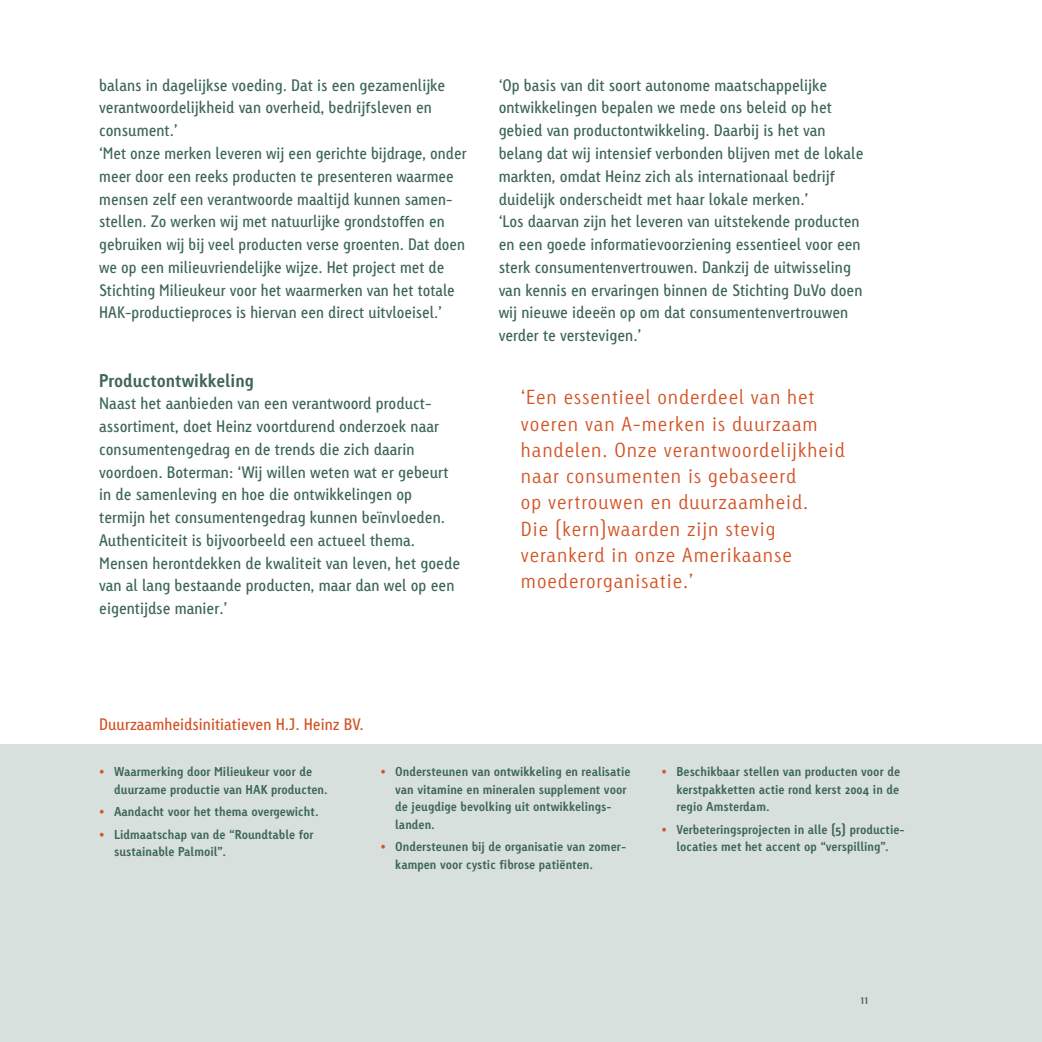
<style>
.page{position:relative;width:1042px;height:1042px;background:#fff}
.page>*{position:absolute;margin:0;border:0;box-sizing:border-box;transform-origin:0 0}
.t1{font:300 19.25px/26.2px "Linotype Tetria";letter-spacing:.05em;color:#d35326}
.t2{font:700 17.5px "Linotype Tetria";color:#3d655c}
.t3{font:15.75px/22.8px "Linotype Tetria";color:#3d655c}
.t4{font:15.75px "Linotype Tetria";color:#d35326}
.t5{font:700 12.25px/17.5px "Linotype Tetria";color:#3d655c}
.t6{font:12.25px "Linotype Tetria";color:#3d655c}
.s1{color:#d35326}
</style>
<div class="page">
<div style="left:0;top:744px;width:1042px;height:298px;background:#d8e0de"></div>
<p class="t3" style="left:99px;top:75px;width:369px">balans in dagelijkse voeding. Dat is een gezamenlijke verantwoordelijkheid van overheid, bedrijfsleven en consument.’<br>‘Met onze merken leveren wij een gerichte bijdrage, onder meer door een reeks producten te presenteren waarmee mensen zelf een verantwoorde maaltijd kunnen samen&shy;stellen. Zo werken wij met natuurlijke grondstoffen en gebruiken wij bij veel producten verse groenten. Dat doen we op een milieuvriendelijke wijze. Het project met de Stichting Milieukeur voor het waarmerken van het totale HAK-productieproces is hiervan een direct uitvloeisel.’</p>
<p class="t2" style="left:99px;top:374px;width:156px">Productontwikkeling</p>
<p class="t3" style="left:99px;top:394px;width:362px">Naast het aanbieden van een verantwoord product&shy;assortiment, doet Heinz voortdurend onderzoek naar consumentengedrag en de trends die zich daarin voordoen. Boterman: ‘Wij willen weten wat er gebeurt in de samenleving en hoe die ontwikkelingen op termijn het consumentengedrag kunnen beïnvloeden.<br>Authenticiteit is bijvoorbeeld een actueel thema.<br>Mensen herontdekken de kwaliteit van leven, het goede van al lang bestaande producten, maar dan wel op een eigentijdse manier.’</p>
<p class="t3" style="left:499px;top:75px;width:366px">‘Op basis van dit soort autonome maatschappelijke ontwikkelingen bepalen we mede ons beleid op het gebied van productontwikkeling. Daarbij is het van belang dat wij intensief verbonden blijven met de lokale markten, omdat Heinz zich als internationaal bedrijf duidelijk onderscheidt met haar lokale merken.’<br>‘Los daarvan zijn het leveren van uitstekende producten en een goede informatievoorziening essentieel voor een sterk consumentenvertrouwen. Dankzij de uitwisseling van kennis en ervaringen binnen de Stichting DuVo doen wij nieuwe ideeën op om dat consumentenvertrouwen verder te verstevigen.’</p>
<p class="t1" style="left:521px;top:386px;width:325px">‘Een essentieel onderdeel van het voeren van A-merken is duurzaam handelen. Onze verantwoordelijkheid naar consumenten is gebaseerd<br>op vertrouwen en duurzaamheid.<br>Die (kern)waarden zijn stevig verankerd in onze Amerikaanse moederorganisatie.’</p>
<p class="t4" style="left:99px;top:718px;width:266px">Duurzaamheidsinitiatieven H.J. Heinz BV.</p>
<p class="t5" style="left:114px;top:764px;width:215px;text-indent:-15px"><span class="s1">•</span> Waarmerking door Milieukeur voor de duurzame productie van HAK producten.</p>
<p class="t5" style="left:99px;top:804px;width:221px"><span class="s1">•</span> Aandacht voor het thema overgewicht.</p>
<p class="t5" style="left:114px;top:827px;width:201px;text-indent:-15px"><span class="s1">•</span> Lidmaatschap van de “Roundtable for sustainable Palmoil”.</p>
<p class="t5" style="left:395px;top:764px;width:237px;text-indent:-15px"><span class="s1">•</span> Ondersteunen van ontwikkeling en realisatie van vitamine en mineralen supplement voor de jeugdige bevolking uit ontwikkelings&shy;landen.</p>
<p class="t5" style="left:395px;top:839px;width:232px;text-indent:-15px"><span class="s1">•</span> Ondersteunen bij de organisatie van zomer&shy;kampen voor cystic fibrose patiënten.</p>
<p class="t5" style="left:676px;top:764px;width:225px;text-align:justify;text-indent:-15px"><span class="s1">•</span> Beschikbaar stellen van producten voor de kerstpakketten actie rond kerst 2004 in de regio Amsterdam.</p>
<p class="t5" style="left:661px;top:822px;width:245px;text-align:center"><span class="s1">•</span> Verbeteringsprojecten in alle (5) productie&shy;locaties met het accent op “verspilling”.</p>
<p class="t6" style="left:860px;top:995px;width:9px">11</p>
</div>
